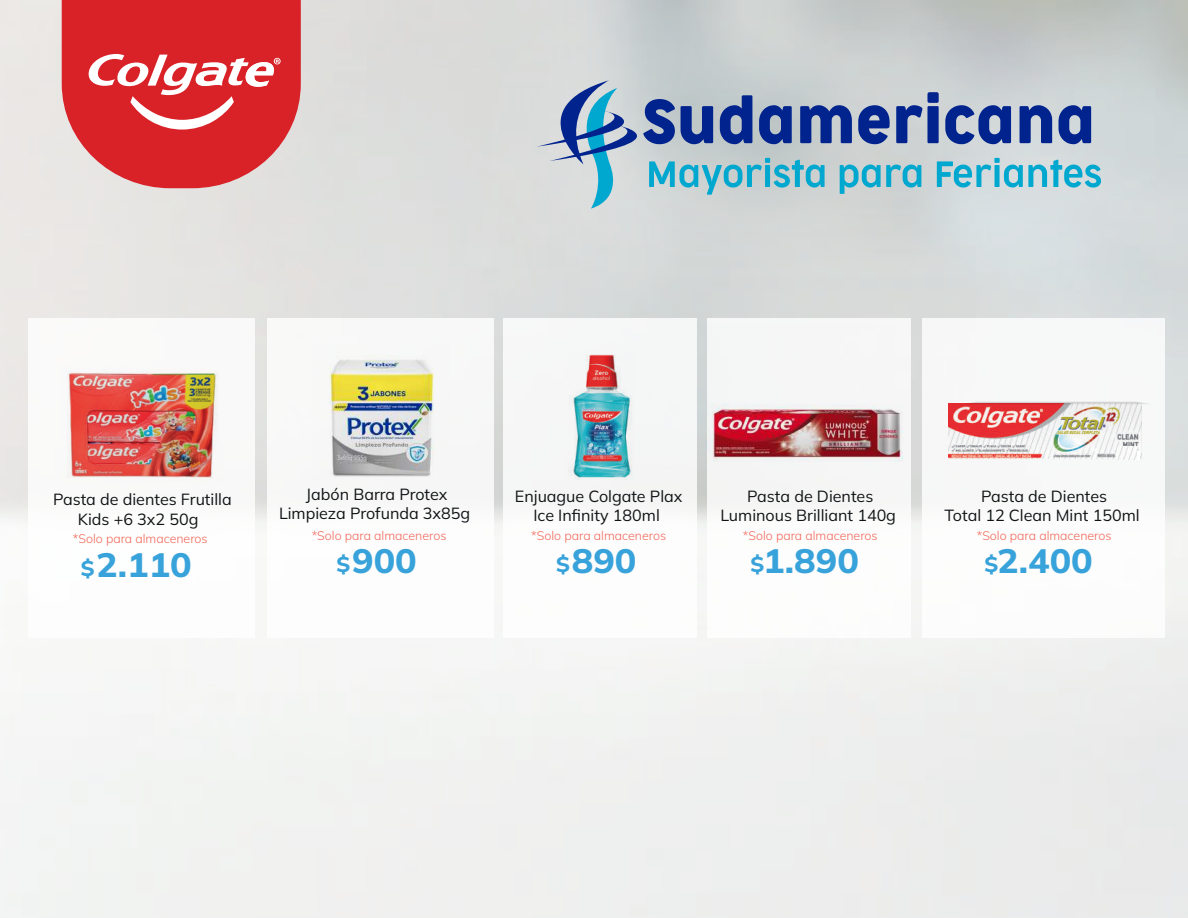
<style>
.page{position:relative;width:1188px;height:918px;background:#fff}
.page>*{position:absolute;margin:0;border:0;box-sizing:border-box;transform-origin:0 0}
.t1{font:800 33.75px "Mulish";color:#38a2da;scale:1.07 1}
.t2{font:16.05px/19.4px "Mulish";color:#111416;text-align:center}
.t3{font:300 12.45px "Mulish";color:#f2675a}
.s1{font-size:21.45px}
</style>
<div class="page">
<img style="left:948px;top:426px;width:193px;height:33px">
<img style="left:1117px;top:447px;width:20px;height:13px">
<svg style="left:1137px;top:451px;width:3px;height:8px"></svg>
<img style="left:696px;top:426px;width:223px;height:121px">
<img style="left:567px;top:426px;width:68px;height:54px">
<img style="left:319px;top:0;width:869px;height:426px">
<svg style="left:518px;top:80px;width:583px;height:129px;background:#9cb3c8"></svg>
<img style="left:67px;top:370px;width:151px;height:110px">
<img style="left:319px;top:345px;width:131px;height:133px">
<svg style="left:62px;top:0;width:239px;height:188px;background:#da4045"></svg>
<svg style="left:87px;top:54px;width:194px;height:76px"></svg>
<p class="t2" style="left:53px;top:490px;width:180px">Pasta de dientes Frutilla<br>Kids +6 3x2 50g</p>
<p class="t3" style="left:73px;top:530px;width:136px">*Solo para almaceneros</p>
<h1 class="t1" style="left:81px;top:542px;width:105px"><span class="s1">$</span>2.110</h1>
<p class="t2" style="left:279px;top:484px;width:193px">Jabón Barra Protex<br>Limpieza Profunda 3x85g</p>
<p class="t3" style="left:312px;top:527px;width:136px">*Solo para almaceneros</p>
<h1 class="t1" style="left:337px;top:538px;width:76px"><span class="s1">$</span>900</h1>
<p class="t2" style="left:515px;top:486px;width:169px">Enjuague Colgate Plax<br>Ice Infinity 180ml</p>
<p class="t3" style="left:531px;top:527px;width:136px">*Solo para almaceneros</p>
<h1 class="t1" style="left:556px;top:538px;width:76px"><span class="s1">$</span>890</h1>
<p class="t2" style="left:720px;top:486px;width:177px">Pasta de Dientes<br>Luminous Brilliant 140g</p>
<p class="t3" style="left:743px;top:527px;width:136px">*Solo para almaceneros</p>
<h1 class="t1" style="left:751px;top:538px;width:103px"><span class="s1">$</span>1.890</h1>
<p class="t2" style="left:944px;top:486px;width:197px">Pasta de Dientes<br>Total 12 Clean Mint 150ml</p>
<p class="t3" style="left:977px;top:527px;width:136px">*Solo para almaceneros</p>
<h1 class="t1" style="left:985px;top:538px;width:103px"><span class="s1">$</span>2.400</h1>
</div>
